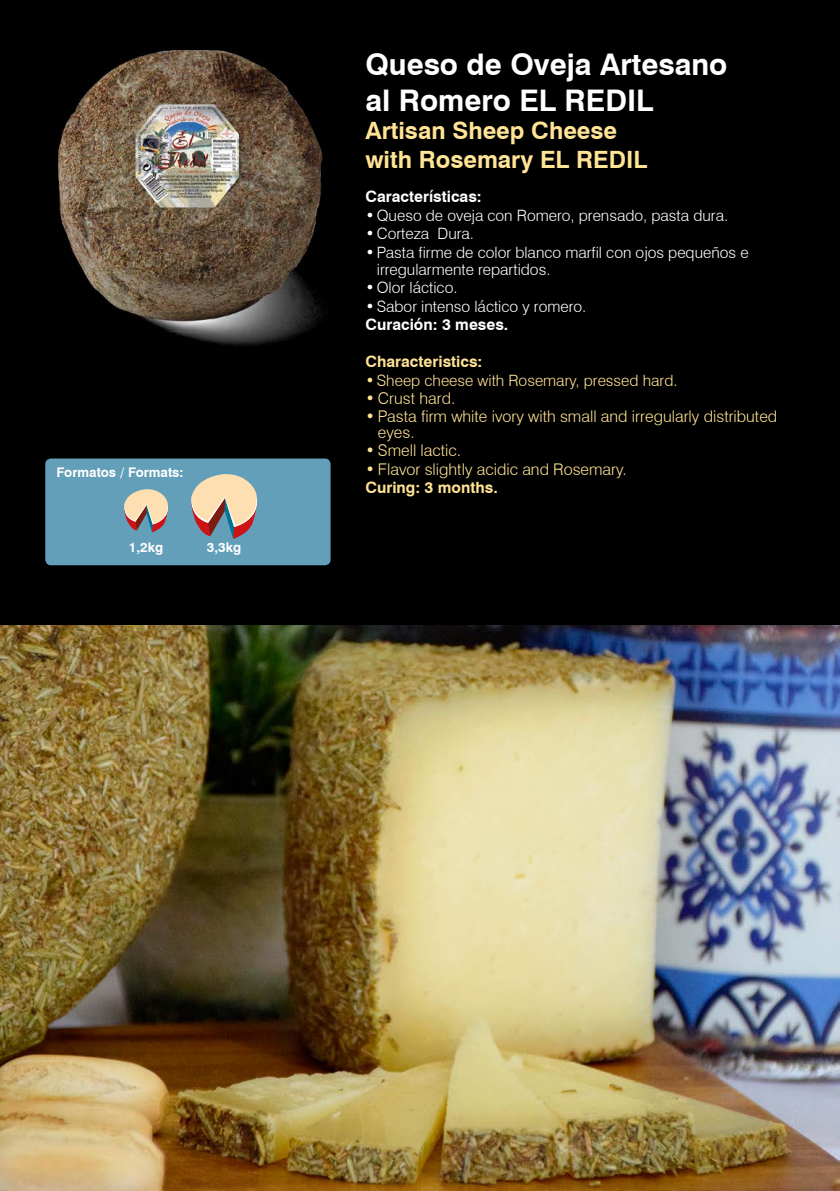
<style>
.page{position:relative;width:840px;height:1191px;background:#fff}
.page>*{position:absolute;margin:0;border:0;box-sizing:border-box;transform-origin:0 0}
.t1{font:700 29.8px/35.8px "Swiss 721 BT";color:#fff}
.t2{font:700 23.8px/28.6px "Swiss 721 BT";color:#ffe495}
.t3{font:300 16px/16.8px "Swiss 721 BT";color:#ffe495}
.t4{font:300 15.6px/17.4px "Swiss 721 BT";color:#fff}
.t5{font:300 15.6px "Swiss 721 BT";color:#ffe495}
.t6{font:700 15.6px "Swiss 721 BT";color:#fff}
.t7{font:700 15.6px "Swiss 721 BT";color:#ffe495}
.t8{font:700 13.2px "Swiss 721 BT";color:#fff}
</style>
<div class="page">
<div style="left:0;top:0;width:839px;height:1191px;background:#000"></div>
<img style="left:0;top:625px;width:839px;height:566px">
<div style="left:45px;top:458px;width:285px;height:107px;background:#639fb9;border-radius:6px"></div>
<img style="left:57px;top:50px;width:266px;height:296px">
<svg style="left:191px;top:474px;width:67px;height:65px"></svg>
<svg style="left:124px;top:489px;width:44px;height:43px"></svg>
<p class="t8" style="left:57px;top:464px;width:128px">Formatos / Formats:</p>
<p class="t8" style="left:129px;top:540px;width:36px">1,2kg</p>
<p class="t8" style="left:207px;top:540px;width:36px">3,3kg</p>
<h1 class="t1" style="left:365px;top:46px;width:363px">Queso de Oveja Artesano al Romero EL REDIL</h1>
<h2 class="t2" style="left:365px;top:116px;width:283px">Artisan Sheep Cheese with Rosemary EL REDIL</h2>
<p class="t6" style="left:365px;top:187px;width:118px">Características:</p>
<p class="t4" style="left:365px;top:206px;width:364px">•Queso de oveja con Romero, prensado, pasta dura.</p>
<p class="t4" style="left:365px;top:225px;width:110px">•Corteza Dura.</p>
<p class="t4" style="left:376px;top:243px;width:373px;text-indent:-11px">•Pasta firme de color blanco marfil con ojos pequeños e irregularmente repartidos.</p>
<p class="t4" style="left:365px;top:279px;width:94px">•Olor láctico.</p>
<p class="t4" style="left:365px;top:297px;width:222px">•Sabor intenso láctico y romero.</p>
<p class="t6" style="left:365px;top:315px;width:144px">Curación: 3 meses.</p>
<p class="t7" style="left:365px;top:352px;width:118px">Characteristics:</p>
<p class="t5" style="left:365px;top:371px;width:313px">•Sheep cheese with Rosemary, pressed hard.</p>
<p class="t3" style="left:365px;top:389px;width:91px">• Crust hard.</p>
<p class="t3" style="left:378px;top:407px;width:400px;text-indent:-13px">• Pasta firm white ivory with small and irregularly distributed eyes.</p>
<p class="t3" style="left:365px;top:442px;width:97px">• Smell lactic.</p>
<p class="t3" style="left:365px;top:460px;width:263px">• Flavor slightly acidic and Rosemary.</p>
<p class="t7" style="left:365px;top:478px;width:134px">Curing: 3 months.</p>
</div>
